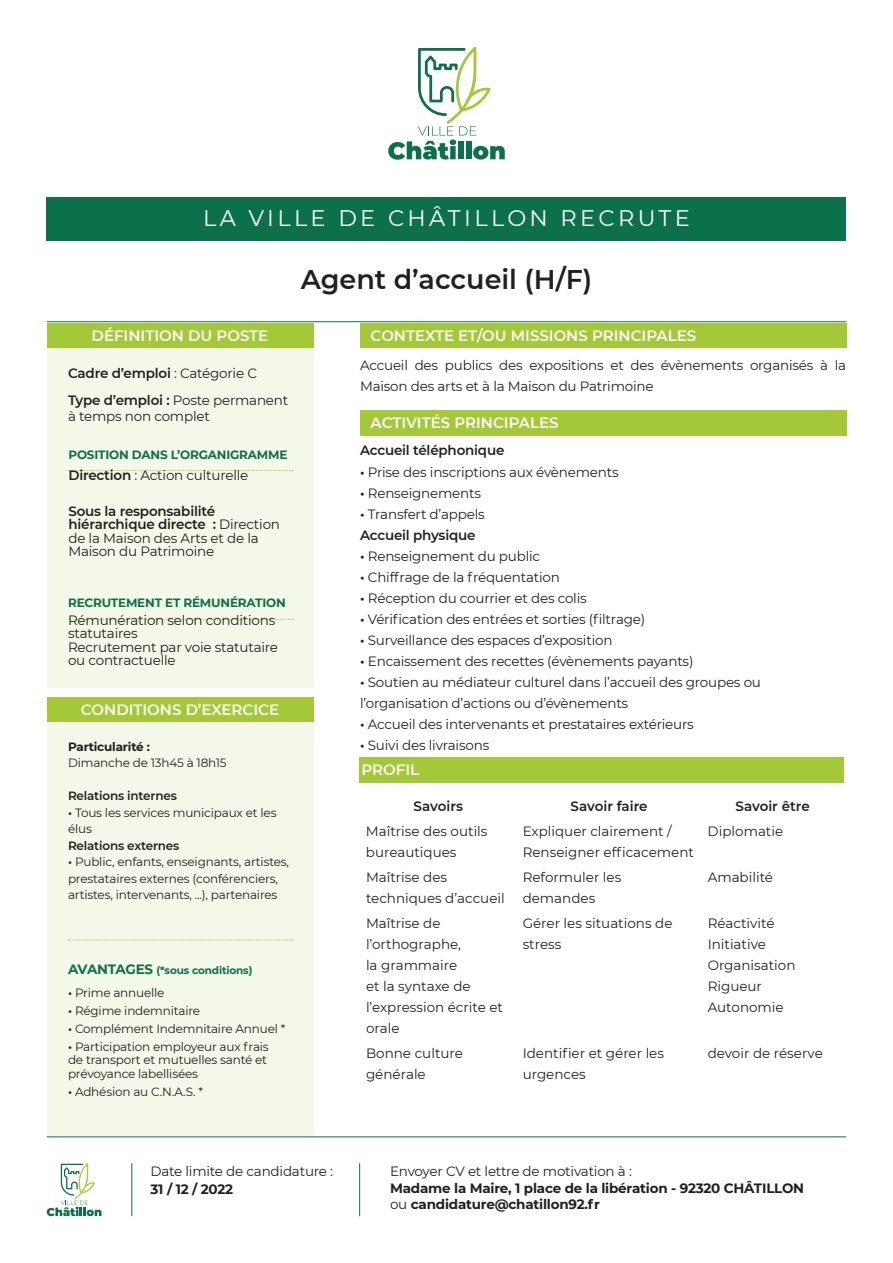
<style>
.page{position:relative;width:893px;height:1263px;background:#fff}
.page>*{position:absolute;margin:0;border:0;box-sizing:border-box;transform-origin:0 0}
.t1{font:600 27px "Montserrat";color:#231f20}
.t2{font:22.5px "Montserrat";letter-spacing:.15em;color:#fff}
.t3{font:600 15px "Montserrat";color:#fff}
.t4{font:13.5px/21px "Montserrat";letter-spacing:-.015em;color:#231f20}
.t5{font:600 13.5px/27px "Montserrat";letter-spacing:-.015em;color:#231f20}
.t6{font:700 13.5px/16.5px "Montserrat";letter-spacing:-.015em;color:#231f20}
.t7{font:12px/16.5px "Montserrat";letter-spacing:-.015em;color:#231f20}
.t8{font:700 12px "Montserrat";letter-spacing:-.015em;color:#0c714b}
.t9{font:600 12px "Montserrat";letter-spacing:-.015em;color:#231f20}
.t10{font:700 12px "Montserrat";letter-spacing:-.015em;color:#231f20}
.t11{font:700 10.5px "Montserrat";letter-spacing:-.015em;color:#0c714b}
.s1{font-weight:400}
.s2{font-weight:600}
.s3{font-size:13.5px}
</style>
<div class="page">
<hr style="left:47px;top:1136px;width:799px;height:1px;background:#0c714b">
<svg style="left:47px;top:1163px;width:55px;height:53px"></svg>
<hr style="left:131px;top:1163px;width:1px;height:53px;background:#0c714b">
<hr style="left:359px;top:1163px;width:1px;height:53px;background:#0c714b">
<svg style="left:388px;top:47px;width:117px;height:113px"></svg>
<div style="left:47px;top:197px;width:799px;height:43px;background:#0c714b"></div>
<hr style="left:47px;top:321px;width:799px;height:1px;background:#0c714b">
<div style="left:47px;top:323px;width:266px;height:365px;background:#f4f8e8"></div>
<div style="left:47px;top:323px;width:266px;height:25px;background:#a3c939"></div>
<svg style="left:68px;top:470px;width:225px;height:1px"></svg>
<svg style="left:69px;top:619px;width:225px;height:1px"></svg>
<div style="left:47px;top:697px;width:266px;height:438px;background:#f4f8e8"></div>
<div style="left:47px;top:697px;width:266px;height:25px;background:#a3c939"></div>
<svg style="left:68px;top:940px;width:225px;height:1px"></svg>
<div style="left:360px;top:323px;width:486px;height:25px;background:#a3c939"></div>
<div style="left:360px;top:410px;width:486px;height:26px;background:#a3c939"></div>
<div style="left:359px;top:757px;width:484px;height:26px;background:#a3c939"></div>
<h2 class="t2" style="left:203px;top:202px;width:488px">LA VILLE DE CHÂTILLON RECRUTE</h2>
<h1 class="t1" style="left:301px;top:260px;width:293px">Agent d’accueil (H/F)</h1>
<p class="t3" style="left:92px;top:325px;width:178px">DÉFINITION DU POSTE</p>
<p class="t5" style="left:68px;top:359px;width:222px">Cadre d’emploi <span class="s1">: Catégorie C<br></span>Type d’emploi : <span class="s1">Poste permanent</span></p>
<p class="t4" style="left:68px;top:405px;width:143px">à temps non complet</p>
<p class="t8" style="left:68px;top:446px;width:221px">POSITION DANS L’ORGANIGRAMME</p>
<p class="t4" style="left:68px;top:464px;width:182px"><span class="s2">Direction</span> : Action culturelle</p>
<p class="t4" style="left:68px;top:504px;width:213px;line-height:13.5px"><span class="s2">Sous la responsabilité hiérarchique directe :</span> Direction de la Maison des Arts et de la<br>Maison du Patrimoine</p>
<p class="t8" style="left:68px;top:594px;width:219px">RECRUTEMENT ET RÉMUNÉRATION</p>
<p class="t4" style="left:68px;top:613px;width:211px;line-height:13.5px">Rémunération selon conditions statutaires<br>Recrutement par voie statutaire ou contractuelle</p>
<p class="t3" style="left:81px;top:699px;width:200px">CONDITIONS D’EXERCICE</p>
<p class="t10" style="left:68px;top:738px;width:83px">Particularité :</p>
<p class="t7" style="left:68px;top:754px;width:160px">Dimanche de 13h45 à 18h15</p>
<p class="t9" style="left:68px;top:787px;width:110px">Relations internes</p>
<p class="t7" style="left:68px;top:803px;width:210px"><span class="s2">•</span> Tous les services municipaux et les élus</p>
<p class="t9" style="left:68px;top:837px;width:113px">Relations externes</p>
<p class="t7" style="left:68px;top:853px;width:223px"><span class="s2">•</span> Public, enfants, enseignants, artistes, prestataires externes (conférenciers, artistes, intervenants, ...), partenaires</p>
<p class="t3" style="left:371px;top:325px;width:327px">CONTEXTE ET/OU MISSIONS PRINCIPALES</p>
<p class="t4" style="left:360px;top:354px;width:488px">Accueil des publics des expositions et des évènements organisés à la<br>Maison des arts et à la Maison du Patrimoine</p>
<p class="t3" style="left:371px;top:412px;width:190px">ACTIVITÉS PRINCIPALES</p>
<p class="t5" style="left:360px;top:437px;width:146px">Accueil téléphonique</p>
<p class="t4" style="left:360px;top:461px;width:260px"><span class="s2">•</span> Prise des inscriptions aux évènements</p>
<p class="t4" style="left:360px;top:482px;width:122px"><span class="s2">•</span> Renseignements</p>
<p class="t4" style="left:360px;top:503px;width:126px"><span class="s2">•</span> Transfert d’appels<br><span class="s2">Accueil physique</span></p>
<p class="t4" style="left:360px;top:545px;width:182px"><span class="s2">•</span> Renseignement du public</p>
<p class="t4" style="left:360px;top:566px;width:201px"><span class="s2">•</span> Chiffrage de la fréquentation</p>
<p class="t4" style="left:360px;top:587px;width:228px"><span class="s2">•</span> Réception du courrier et des colis</p>
<p class="t4" style="left:360px;top:608px;width:287px"><span class="s2">•</span> Vérification des entrées et sorties (filtrage)</p>
<p class="t4" style="left:360px;top:629px;width:254px"><span class="s2">•</span> Surveillance des espaces d’exposition</p>
<p class="t4" style="left:360px;top:650px;width:335px"><span class="s2">•</span> Encaissement des recettes (évènements payants)</p>
<p class="t4" style="left:360px;top:671px;width:402px"><span class="s2">•</span> Soutien au médiateur culturel dans l’accueil des groupes ou l’organisation d’actions ou d’évènements</p>
<p class="t4" style="left:360px;top:713px;width:335px"><span class="s2">•</span> Accueil des intervenants et prestataires extérieurs</p>
<p class="t4" style="left:360px;top:734px;width:131px"><span class="s2">•</span> Suivi des livraisons</p>
<p class="t3" style="left:361px;top:759px;width:59px">PROFIL</p>
<p class="t5" style="left:414px;top:792px;width:51px">Savoirs</p>
<p class="t5" style="left:571px;top:792px;width:79px">Savoir faire</p>
<p class="t5" style="left:735px;top:792px;width:76px">Savoir être</p>
<p class="t4" style="left:366px;top:820px;width:123px">Maîtrise des outils bureautiques</p>
<p class="t4" style="left:523px;top:820px;width:173px">Expliquer clairement /<br>Renseigner efficacement</p>
<p class="t4" style="left:708px;top:820px;width:77px">Diplomatie</p>
<p class="t4" style="left:366px;top:866px;width:140px">Maîtrise des techniques d’accueil</p>
<p class="t4" style="left:523px;top:866px;width:100px">Reformuler les demandes</p>
<p class="t4" style="left:708px;top:866px;width:67px">Amabilité</p>
<p class="t4" style="left:366px;top:912px;width:139px">Maîtrise de l’orthographe,<br>la grammaire<br>et la syntaxe de l’expression écrite et orale</p>
<p class="t4" style="left:523px;top:912px;width:151px">Gérer les situations de stress</p>
<p class="t4" style="left:708px;top:912px;width:89px">Réactivité<br>Initiative<br>Organisation<br>Rigueur<br>Autonomie</p>
<p class="t4" style="left:366px;top:1042px;width:98px">Bonne culture générale</p>
<p class="t4" style="left:523px;top:1042px;width:143px">Identifier et gérer les urgences</p>
<p class="t4" style="left:708px;top:1042px;width:117px">devoir de réserve</p>
<p class="t11" style="left:68px;top:963px;width:186px"><span class="s3">AVANTAGES</span> (*sous conditions)</p>
<p class="t7" style="left:68px;top:984px;width:98px"><span class="s2">•</span> Prime annuelle</p>
<p class="t7" style="left:68px;top:1002px;width:134px"><span class="s2">•</span> Régime indemnitaire</p>
<p class="t7" style="left:68px;top:1020px;width:219px"><span class="s2">•</span> Complément Indemnitaire Annuel *</p>
<p class="t7" style="left:68px;top:1039px;width:202px;line-height:13.5px"><span class="s2">•</span> Participation employeur aux frais de transport et mutuelles santé et prévoyance labellisées</p>
<p class="t7" style="left:68px;top:1083px;width:137px"><span class="s2">•</span> Adhésion au C.N.A.S. *</p>
<p class="t4" style="left:151px;top:1160px;width:184px">Date limite de candidature :</p>
<p class="t4" style="left:390px;top:1160px;width:243px">Envoyer CV et lettre de motivation à :</p>
<p class="t6" style="left:390px;top:1179px;width:416px">Madame la Maire, 1 place de la libération - 92320 CHÂTILLON <span class="s1">ou</span> candidature@chatillon92.fr</p>
<p class="t6" style="left:151px;top:1180px;width:84px">31 / 12 / 2022</p>
</div>
